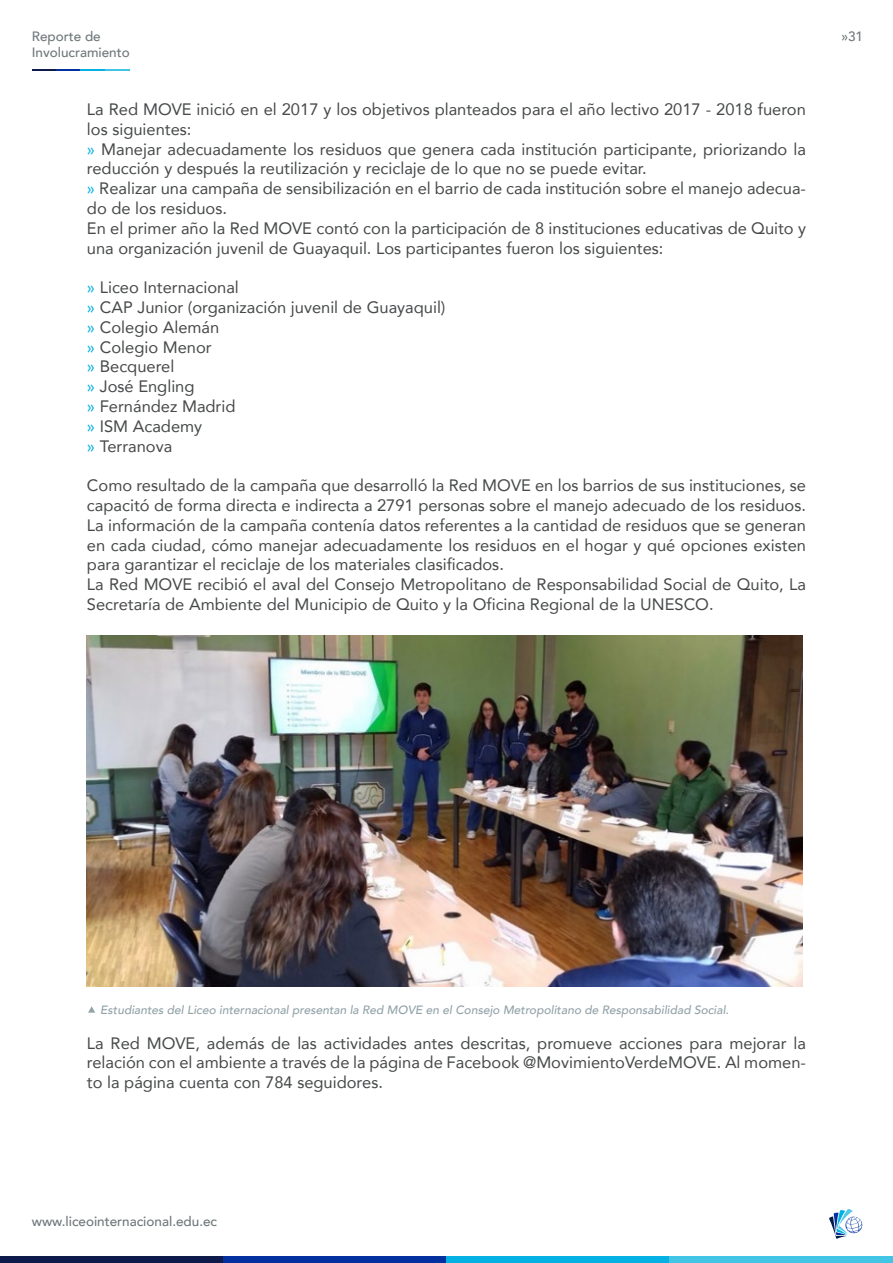
<style>
.page{position:relative;width:893px;height:1263px;background:#fff}
.page>*{position:absolute;margin:0;border:0;box-sizing:border-box;transform-origin:0 0}
.t1{font:16.5px/19.8px "Avenir";color:#464849}
.t2{font:500 13.5px/16.2px "Avenir";color:#6e777a}
.t3{font:italic 500 12px "Avenir";color:#92a2a8}
.s1{color:#04b1e2}
</style>
<div class="page">
<svg style="left:33px;top:69px;width:96px;height:1px"></svg>
<div style="left:0;top:1256px;width:223px;height:7px;background:#0e1b4a"></div>
<div style="left:223px;top:1256px;width:223px;height:7px;background:#02309f"></div>
<div style="left:446px;top:1256px;width:224px;height:7px;background:#04b1e2"></div>
<div style="left:670px;top:1256px;width:223px;height:7px;background:#42c5e5"></div>
<svg style="left:829px;top:1209px;width:34px;height:30px"></svg>
<img style="left:87px;top:635px;width:716px;height:351px">
<svg style="left:88px;top:1006px;width:7px;height:6px"></svg>
<p class="t2" style="left:32px;top:27px;width:100px">Reporte de<br>Involucramiento</p>
<p class="t1" style="left:87px;top:99px;width:721px">La Red MOVE inició en el 2017 y los objetivos planteados para el año lectivo 2017 - 2018 fueron los siguientes:<br><span class="s1">»</span> Manejar adecuadamente los residuos que genera cada institución participante, priorizando la reducción y después la reutilización y reciclaje de lo que no se puede evitar.<br><span class="s1">»</span> Realizar una campaña de sensibilización en el barrio de cada institución sobre el manejo adecua&shy;do de los residuos.<br>En el primer año la Red MOVE contó con la participación de 8 instituciones educativas de Quito y una organización juvenil de Guayaquil. Los participantes fueron los siguientes:</p>
<p class="t1" style="left:87px;top:277px;width:360px"><span class="s1">»</span> Liceo Internacional<br><span class="s1">»</span> CAP Junior (organización juvenil de Guayaquil) <span class="s1">»</span> Colegio Alemán<br><span class="s1">»</span> Colegio Menor<br><span class="s1">»</span> Becquerel<br><span class="s1">»</span> José Engling<br><span class="s1">»</span> Fernández Madrid<br><span class="s1">»</span> ISM Academy<br><span class="s1">»</span> Terranova</p>
<p class="t1" style="left:87px;top:475px;width:721px">Como resultado de la campaña que desarrolló la Red MOVE en los barrios de sus instituciones, se capacitó de forma directa e indirecta a 2791 personas sobre el manejo adecuado de los residuos.<br>La información de la campaña contenía datos referentes a la cantidad de residuos que se generan en cada ciudad, cómo manejar adecuadamente los residuos en el hogar y qué opciones existen para garantizar el reciclaje de los materiales clasificados.<br>La Red MOVE recibió el aval del Consejo Metropolitano de Responsabilidad Social de Quito, La Secretaría de Ambiente del Municipio de Quito y la Oficina Regional de la UNESCO.</p>
<p class="t2" style="left:841px;top:27px;width:23px">»31</p>
<p class="t3" style="left:100px;top:1002px;width:630px">Estudiantes del Liceo internacional presentan la Red MOVE en el Consejo Metropolitano de Responsabilidad Social.</p>
<p class="t1" style="left:87px;top:1032px;width:721px;text-align:justify">La Red MOVE, además de las actividades antes descritas, promueve acciones para mejorar la relación con el ambiente a través de la página de Facebook @MovimientoVerdeMOVE. Al momen&shy;to la página cuenta con 784 seguidores.</p>
<p class="t2" style="left:32px;top:1212px;width:187px">www.liceointernacional.edu.ec</p>
</div>
